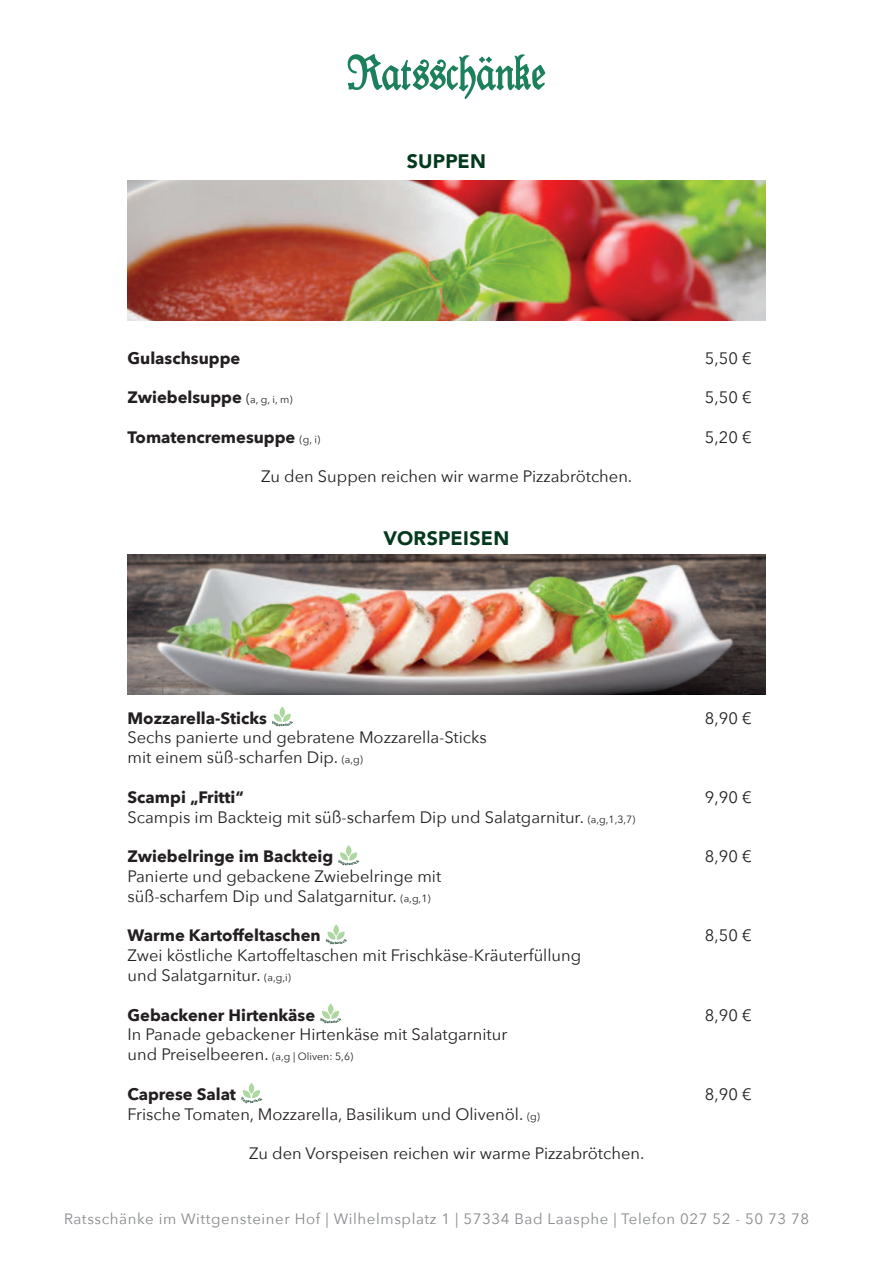
<style>
.page{position:relative;width:893px;height:1263px;background:#fff}
.page>*{position:absolute;margin:0;border:0;box-sizing:border-box;transform-origin:0 0}
.t1{font:900 19.5px "Avenir";letter-spacing:.015em;color:#04391e}
.t2{font:16.5px/19.8px "Avenir Next";color:#231f20}
.t3{font:700 16.5px "Avenir Next";color:#231f20}
.t4{font:15px "Avenir Next";letter-spacing:.04em;color:#87898c}
.s1{font-weight:400;font-size:13.5px}
.s2{font-weight:400;font-size:10.5px}
.s3{font-size:10.5px}
</style>
<div class="page">
<svg style="left:348px;top:54px;width:197px;height:45px"></svg>
<img style="left:128px;top:180px;width:637px;height:140px">
<img style="left:128px;top:555px;width:637px;height:140px">
<svg style="left:273px;top:706px;width:18px;height:16px"></svg>
<svg style="left:340px;top:845px;width:18px;height:16px"></svg>
<svg style="left:327px;top:924px;width:18px;height:16px"></svg>
<svg style="left:322px;top:1003px;width:18px;height:16px"></svg>
<svg style="left:242px;top:1083px;width:18px;height:16px"></svg>
<p class="t1" style="left:407px;top:150px;width:81px">SUPPEN</p>
<p class="t3" style="left:128px;top:351px;width:114px">Gulaschsuppe</p>
<p class="t2" style="left:705px;top:348px;width:48px">5,50 €</p>
<p class="t3" style="left:128px;top:390px;width:166px">Zwiebelsuppe <span class="s1">(</span><span class="s2">a, g, i, m)</span></p>
<p class="t2" style="left:705px;top:388px;width:48px">5,50 €</p>
<p class="t3" style="left:128px;top:430px;width:194px">Tomatencremesuppe <span class="s2">(g, i)</span></p>
<p class="t2" style="left:705px;top:427px;width:48px">5,20 €</p>
<p class="t2" style="left:261px;top:467px;width:372px">Zu den Suppen reichen wir warme Pizzabrötchen.</p>
<p class="t1" style="left:384px;top:527px;width:127px">VORSPEISEN</p>
<p class="t3" style="left:128px;top:711px;width:141px">Mozzarella-Sticks</p>
<p class="t2" style="left:705px;top:708px;width:48px">8,90 €</p>
<p class="t2" style="left:128px;top:728px;width:361px">Sechs panierte und gebratene Mozzarella-Sticks mit einem süß-scharfen Dip. <span class="s3">(a,g)</span></p>
<p class="t3" style="left:128px;top:790px;width:118px">Scampi „Fritti“</p>
<p class="t2" style="left:705px;top:787px;width:48px">9,90 €</p>
<p class="t2" style="left:128px;top:807px;width:509px">Scampis im Backteig mit süß-scharfem Dip und Salatgarnitur. <span class="s3">(a,g,1,3,7)</span></p>
<p class="t3" style="left:128px;top:849px;width:207px">Zwiebelringe im Backteig</p>
<p class="t2" style="left:705px;top:847px;width:48px">8,90 €</p>
<p class="t2" style="left:128px;top:867px;width:315px">Panierte und gebackene Zwiebelringe mit süß-scharfem Dip und Salatgarnitur. <span class="s3">(a,g,1)</span></p>
<p class="t3" style="left:128px;top:929px;width:195px">Warme Kartoffeltaschen</p>
<p class="t2" style="left:705px;top:926px;width:48px">8,50 €</p>
<p class="t2" style="left:128px;top:946px;width:455px">Zwei köstliche Kartoffeltaschen mit Frischkäse-Kräuterfüllung und Salatgarnitur. <span class="s3">(a,g,i)</span></p>
<p class="t3" style="left:128px;top:1008px;width:189px">Gebackener Hirtenkäse</p>
<p class="t2" style="left:705px;top:1005px;width:48px">8,90 €</p>
<p class="t2" style="left:128px;top:1025px;width:381px">In Panade gebackener Hirtenkäse mit Salatgarnitur und Preiselbeeren. <span class="s3">(a,g | Oliven: 5,6)</span></p>
<p class="t3" style="left:128px;top:1087px;width:110px">Caprese Salat</p>
<p class="t2" style="left:705px;top:1083px;width:48px">8,90 €</p>
<p class="t2" style="left:128px;top:1104px;width:414px">Frische Tomaten, Mozzarella, Basilikum und Olivenöl. <span class="s3">(g)</span></p>
<p class="t2" style="left:249px;top:1144px;width:397px">Zu den Vorspeisen reichen wir warme Pizzabrötchen.</p>
<p class="t4" style="left:64px;top:1212px;width:746px">Ratsschänke im Wittgensteiner Hof | Wilhelmsplatz 1 | 57334 Bad Laasphe | Telefon 027 52 - 50 73 78</p>
</div>
